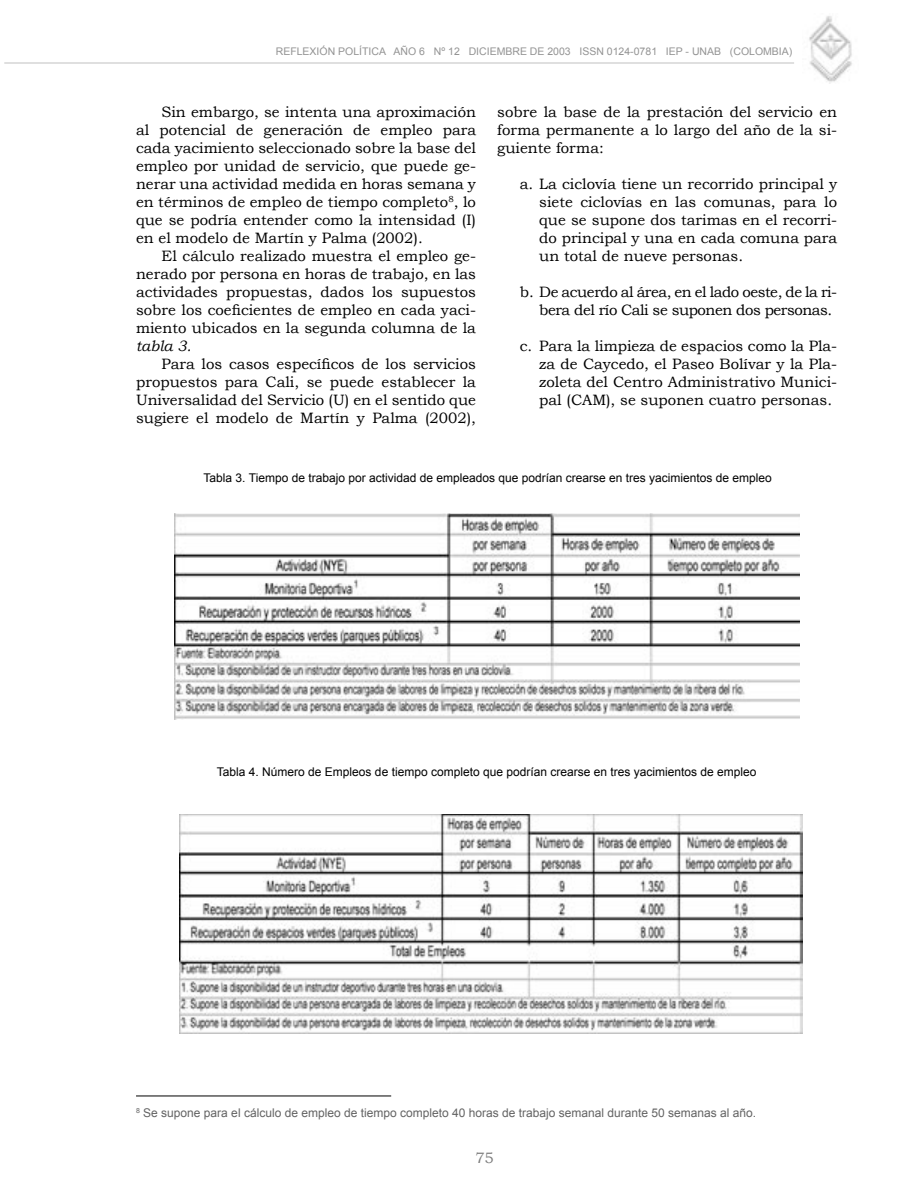
<style>
.page{position:relative;width:918px;height:1188px;background:#fff}
.page>*{position:absolute;margin:0;border:0;box-sizing:border-box;transform-origin:0 0}
.t1{font:15px/18px "Bookman Old Style";color:#000;text-align:justify}
.t2{font:15px/18px "Bookman Old Style";letter-spacing:-.03em;color:#000}
.t3{font:italic 15px "Bookman Old Style";color:#000}
.t4{font:15px "Bookman Old Style";color:#7c7c7c}
.t5{font:12px "Arial";color:#000}
.t6{font:12px "Arial";color:#636363}
.t7{font:10.5px "Arial";color:#939393}
</style>
<div class="page">
<hr style="left:4px;top:63px;width:790px;height:1px;background:#c0c0c0">
<img style="left:809px;top:16px;width:43px;height:68px">
<img style="left:175px;top:513px;width:625px;height:206px">
<img style="left:179px;top:814px;width:624px;height:219px">
<hr style="left:136px;top:1096px;width:255px;height:1px;background:#000">
<p class="t7" style="left:276px;top:46px;width:518px">REFLEXIÓN POLÍTICA AÑO 6 Nº 12 DICIEMBRE DE 2003 ISSN 0124-0781 IEP - UNAB (COLOMBIA)</p>
<p class="t1" style="left:136px;top:103px;width:341px;text-indent:26px">Sin embargo, se intenta una aproximación al potencial de generación de empleo para cada yacimiento seleccionado sobre la base del empleo por unidad de servicio, que puede ge&shy;nerar una actividad medida en horas semana y en términos de empleo de tiempo completo<sup>8</sup>, lo que se podría entender como la intensidad (I) en el modelo de Martín y Palma (2002).</p>
<p class="t1" style="left:136px;top:247px;width:342px;text-indent:26px">El cálculo realizado muestra el empleo ge&shy;nerado por persona en horas de trabajo, en las actividades propuestas, dados los supuestos sobre los coeficientes de empleo en cada yaci&shy;miento ubicados en la segunda columna de la</p>
<p class="t3" style="left:136px;top:337px;width:57px">tabla 3.</p>
<p class="t1" style="left:136px;top:355px;width:341px;text-indent:26px">Para los casos específicos de los servicios propuestos para Cali, se puede establecer la Universalidad del Servicio (U) en el sentido que sugiere el modelo de Martín y Palma (2002),</p>
<p class="t1" style="left:497px;top:103px;width:341px">sobre la base de la prestación del servicio en forma permanente a lo largo del año de la si&shy;guiente forma:</p>
<p class="t1" style="left:539px;top:175px;width:299px;text-indent:-20px">a. La ciclovía tiene un recorrido principal y siete ciclovías en las comunas, para lo que se supone dos tarimas en el recorri&shy;do principal y una en cada comuna para un total de nueve personas.</p>
<p class="t2" style="left:539px;top:283px;width:299px;text-indent:-20px">b. De acuerdo al área, en el lado oeste, de la ri&shy;bera del río Cali se suponen dos personas.</p>
<p class="t1" style="left:539px;top:337px;width:299px;text-indent:-20px">c. Para la limpieza de espacios como la Pla&shy;za de Caycedo, el Paseo Bolívar y la Pla&shy;zoleta del Centro Administrativo Munici&shy;pal (CAM), se suponen cuatro personas.</p>
<p class="t5" style="left:204px;top:471px;width:570px">Tabla 3. Tiempo de trabajo por actividad de empleados que podrían crearse en tres yacimientos de empleo</p>
<p class="t5" style="left:217px;top:765px;width:541px">Tabla 4. Número de Empleos de tiempo completo que podrían crearse en tres yacimientos de empleo</p>
<p class="t6" style="left:136px;top:1106px;width:622px"><sup>8</sup> Se supone para el cálculo de empleo de tiempo completo 40 horas de trabajo semanal durante 50 semanas al año.</p>
<p class="t4" style="left:475px;top:1149px;width:20px">75</p>
</div>
